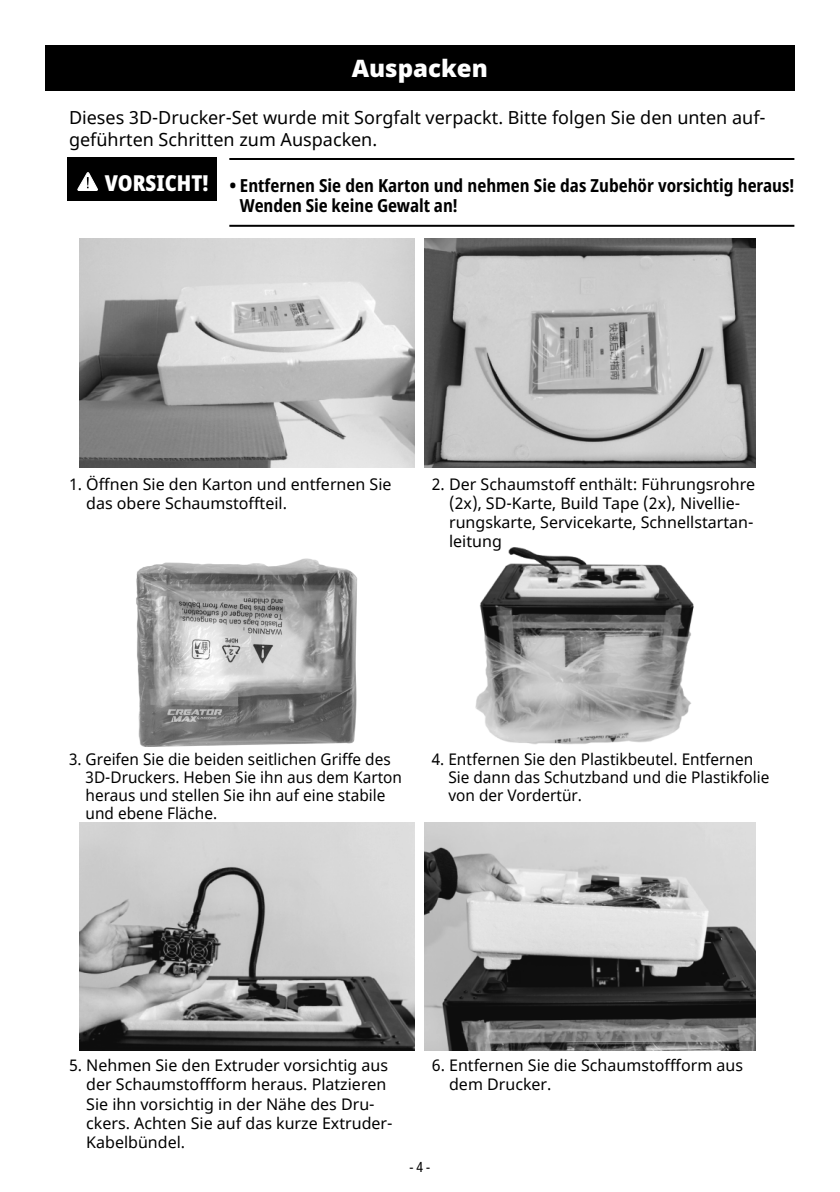
<style>
.page{position:relative;width:840px;height:1192px;background:#fff}
.page>*{position:absolute;margin:0;border:0;box-sizing:border-box;transform-origin:0 0}
.t1{font:900 24px "Noto Sans";color:#fff}
.t2{font:18px/21.6px "Noto Sans";color:#000}
.t3{font:700 condensed 18px/20px "Noto Sans";color:#000}
.t4{font:16px/19.2px "Noto Sans";color:#000}
.t5{font:16px/18px "Noto Sans";color:#000;scale:.96 1}
.t6{font:condensed 14px "Noto Sans";color:#000}
.s1{font-weight:900;font-size:22px;color:#fff}
</style>
<div class="page">
<img style="left:424px;top:239px;width:331px;height:228px">
<img style="left:475px;top:547px;width:219px;height:198px">
<img style="left:79px;top:822px;width:335px;height:228px">
<img style="left:79px;top:239px;width:335px;height:228px">
<img style="left:424px;top:822px;width:331px;height:228px">
<img style="left:136px;top:558px;width:221px;height:189px">
<div style="left:45px;top:45px;width:749px;height:46px;background:#000"></div>
<div style="left:67px;top:157px;width:149px;height:44px;background:#000"></div>
<svg style="left:77px;top:172px;width:21px;height:19px"></svg>
<hr style="left:229px;top:158px;width:565px;height:2px;background:#000">
<hr style="left:229px;top:225px;width:565px;height:2px;background:#000">
<h1 class="t1" style="left:351px;top:50px;width:137px">Auspacken</h1>
<p class="t2" style="left:69px;top:108px;width:697px">Dieses 3D-Drucker-Set wurde mit Sorgfalt verpackt. Bitte folgen Sie den unten auf&shy;geführten Schritten zum Auspacken.</p>
<p class="t3" style="left:240px;top:176px;width:555px;text-indent:-135px"><span class="s1">VORSICHT!</span> • Entfernen Sie den Karton und nehmen Sie das Zubehör vorsichtig heraus!<br>Wenden Sie keine Gewalt an!</p>
<p class="t4" style="left:86px;top:475px;width:306px;text-indent:-17px">1. Öffnen Sie den Karton und entfernen Sie das obere Schaumstoffteil.</p>
<p class="t4" style="left:449px;top:475px;width:307px;text-indent:-17px">2. Der Schaumstoff enthält: Führungsrohre (2x), SD-Karte, Build Tape (2x), Nivellie&shy;rungskarte, Servicekarte, Schnellstartan&shy;leitung</p>
<p class="t5" style="left:86px;top:750px;width:331px;text-indent:-17px">3. Greifen Sie die beiden seitlichen Griffe des 3D-Druckers. Heben Sie ihn aus dem Karton heraus und stellen Sie ihn auf eine stabile und ebene Fläche.</p>
<p class="t5" style="left:448px;top:750px;width:336px;text-indent:-17px">4. Entfernen Sie den Plastikbeutel. Entfernen<br>Sie dann das Schutzband und die Plastikfolie von der Vordertür.</p>
<p class="t4" style="left:86px;top:1056px;width:308px;text-indent:-17px">5. Nehmen Sie den Extruder vorsichtig aus der Schaumstoffform heraus. Platzieren Sie ihn vorsichtig in der Nähe des Dru&shy;ckers. Achten Sie auf das kurze Extruder-Kabelbündel.</p>
<p class="t4" style="left:449px;top:1056px;width:295px;text-indent:-17px">6. Entfernen Sie die Schaumstoffform aus dem Drucker.</p>
<p class="t6" style="left:409px;top:1157px;width:22px">- 4 -</p>
</div>
